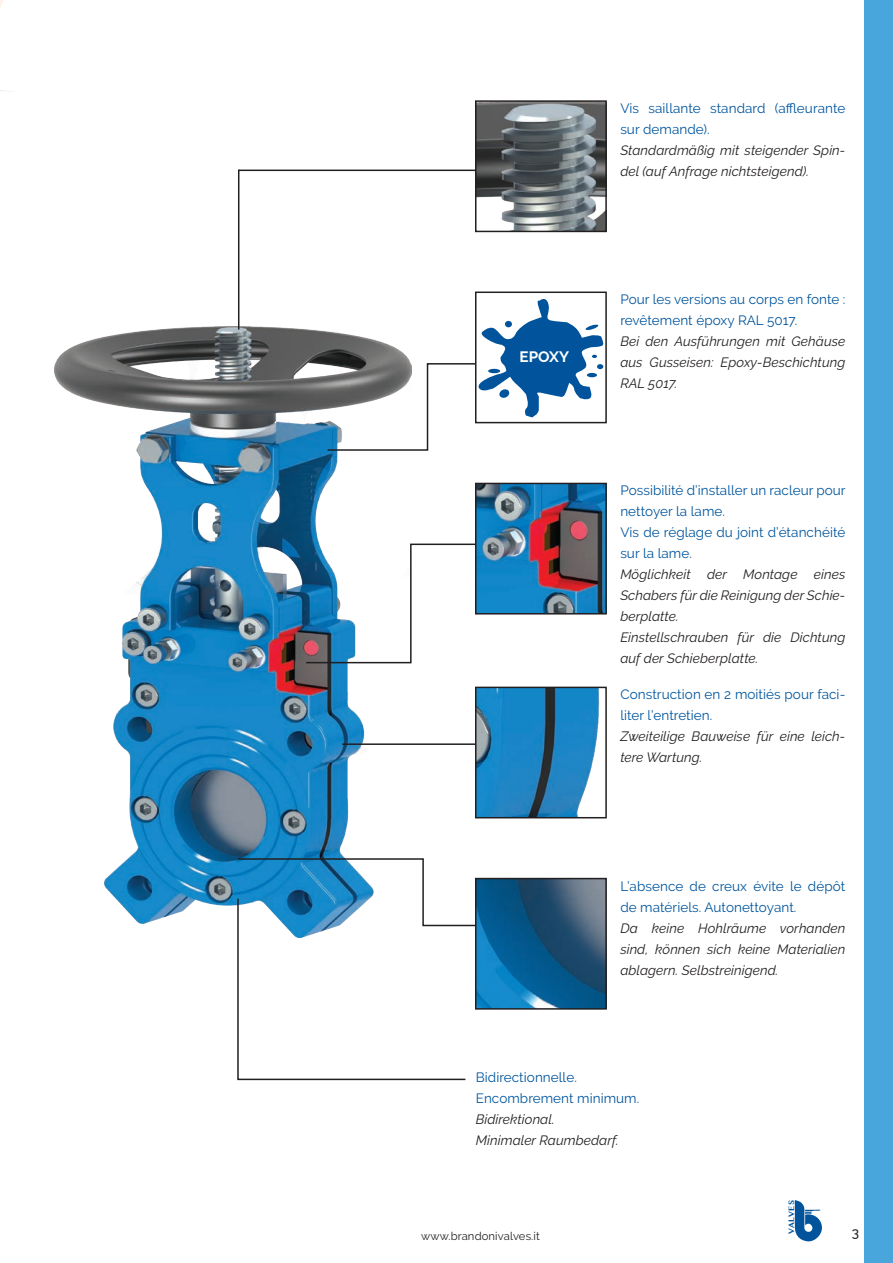
<style>
.page{position:relative;width:893px;height:1263px;background:#fff}
.page>*{position:absolute;margin:0;border:0;box-sizing:border-box;transform-origin:0 0}
.t1{font:700 15px "Raleway";color:#fff}
.t2{font:italic 13.5px/21px "Raleway";letter-spacing:.005em;color:#231f20;text-align:justify}
.t3{font:13.5px/21px "Raleway";letter-spacing:.005em;color:#01559d}
.t4{font:500 13.5px "Raleway";color:#231f20}
.t5{font:11.25px "Raleway";letter-spacing:.01em;color:#231f20}
.t6{font:700 7.8px "Lao MN";color:#01549b}
</style>
<div class="page">
<svg style="left:0;top:0;width:10px;height:92px"></svg>
<svg style="left:794px;top:1200px;width:28px;height:41px"></svg>
<div style="left:864px;top:0;width:29px;height:1263px;background:#48a6dc"></div>
<img style="left:478px;top:486px;width:126px;height:125px">
<div style="left:475px;top:483px;width:132px;height:131px;border:2px solid #231f20"></div>
<img style="left:478px;top:881px;width:126px;height:126px">
<div style="left:475px;top:878px;width:132px;height:132px;border:2px solid #231f20"></div>
<img style="left:478px;top:690px;width:122px;height:125px">
<div style="left:475px;top:687px;width:132px;height:131px;border:2px solid #231f20"></div>
<div style="left:475px;top:291px;width:132px;height:132px;border:2px solid #231f20"></div>
<img style="left:54px;top:327px;width:311px;height:597px">
<hr style="left:239px;top:170px;width:236px;height:1px;background:#231f20">
<hr style="left:238px;top:170px;width:1px;height:160px;background:#231f20">
<img style="left:478px;top:103px;width:126px;height:126px">
<div style="left:475px;top:100px;width:132px;height:132px;border:2px solid #231f20"></div>
<svg style="left:326px;top:295px;width:279px;height:156px"></svg>
<svg style="left:305px;top:543px;width:172px;height:121px"></svg>
<hr style="left:342px;top:743px;width:134px;height:2px;background:#231f20">
<svg style="left:236px;top:857px;width:240px;height:224px"></svg>
<p class="t1" style="left:520px;top:348px;width:51px">EPOXY</p>
<p class="t3" style="left:620px;top:98px;width:227px">Vis saillante standard (affleurante sur demande).</p>
<p class="t2" style="left:620px;top:140px;width:226px">Standardmäßig mit steigender Spin&shy;del (auf Anfrage nichtsteigend).</p>
<p class="t3" style="left:620px;top:289px;width:226px">Pour les versions au corps en fonte : revêtement époxy RAL 5017.</p>
<p class="t2" style="left:620px;top:331px;width:227px">Bei den Ausführungen mit Gehäuse aus Gusseisen: Epoxy-Beschichtung RAL 5017.</p>
<p class="t3" style="left:620px;top:480px;width:227px">Possibilité d’installer un racleur pour nettoyer la lame.</p>
<p class="t3" style="left:620px;top:522px;width:227px">Vis de réglage du joint d’étanchéité sur la lame.</p>
<p class="t2" style="left:620px;top:564px;width:227px">Möglichkeit der Montage eines Schabers für die Reinigung der Schie&shy;berplatte.</p>
<p class="t2" style="left:620px;top:627px;width:227px">Einstellschrauben für die Dichtung auf der Schieberplatte.</p>
<p class="t3" style="left:620px;top:684px;width:227px">Construction en 2 moitiés pour faci&shy;liter l’entretien.</p>
<p class="t2" style="left:620px;top:726px;width:227px">Zweiteilige Bauweise für eine leich&shy;tere Wartung.</p>
<p class="t3" style="left:620px;top:875px;width:226px">L’absence de creux évite le dépôt de matériels. Autonettoyant.</p>
<p class="t2" style="left:620px;top:917px;width:227px">Da keine Hohlräume vorhanden sind, können sich keine Materialien ablagern. Selbstreinigend.</p>
<p class="t3" style="left:476px;top:1066px;width:103px">Bidirectionnelle.</p>
<p class="t3" style="left:476px;top:1087px;width:165px">Encombrement minimum.</p>
<p class="t2" style="left:476px;top:1108px;width:80px">Bidirektional.</p>
<p class="t2" style="left:476px;top:1129px;width:144px">Minimaler Raumbedarf.</p>
<p class="t6" style="left:786px;top:1233px;width:35px;rotate:-90deg">VALVES</p>
<p class="t5" style="left:421px;top:1229px;width:120px">www.brandonivalves.it</p>
<p class="t4" style="left:852px;top:1225px;width:9px">3</p>
</div>
